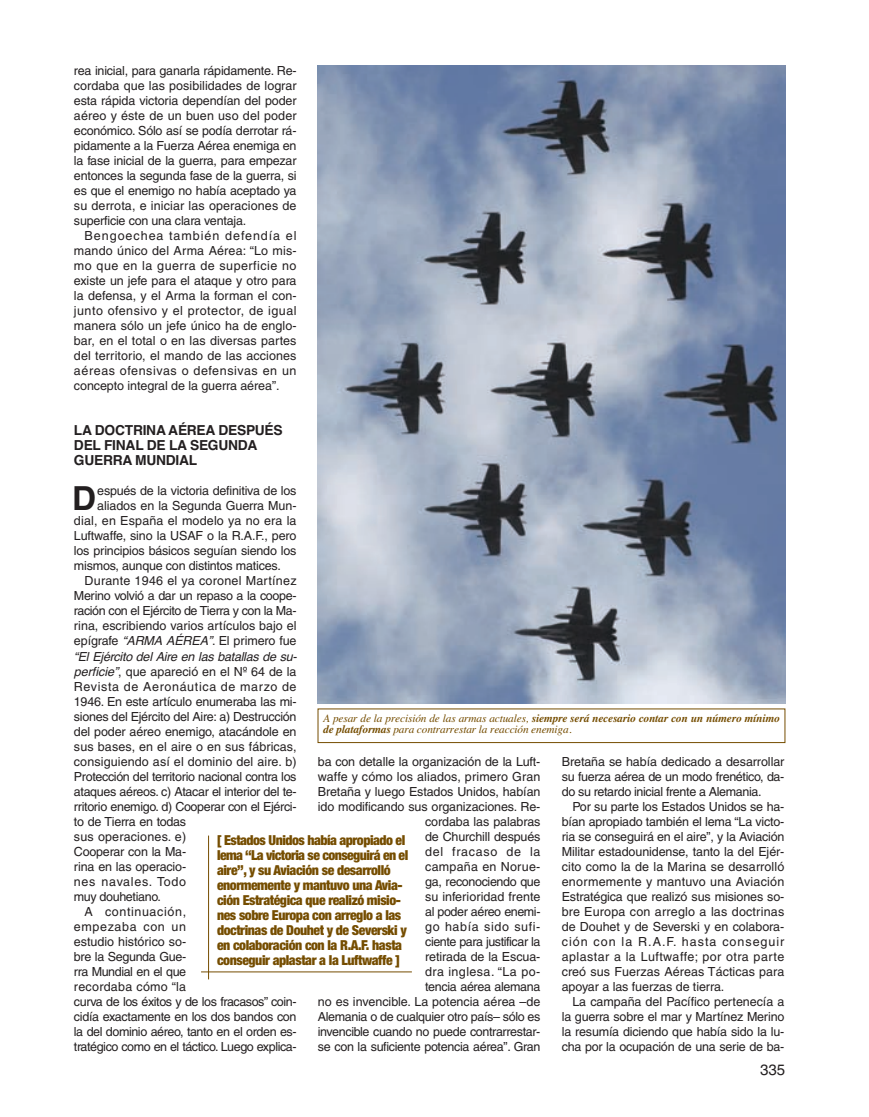
<style>
.page{position:relative;width:869px;height:1117px;background:#fff}
.page>*{position:absolute;margin:0;border:0;box-sizing:border-box;transform-origin:0 0}
.t1{font:700 33px "Helvetica";color:#231f20}
.t2{font:15px "Helvetica";color:#231f20}
.t3{font:900 condensed 13.75px/15px "Helvetica Neue";letter-spacing:-.03em;color:#754d00}
.t4{font:700 13.75px/15px "Helvetica";letter-spacing:-.015em;color:#231f20}
.t5{font:12.5px/15px "Helvetica";letter-spacing:-.015em;color:#231f20;text-align:justify}
.t6{font:12.5px "Helvetica";letter-spacing:-.035em;color:#231f20}
.t7{font:12.5px "Helvetica";letter-spacing:.05em;color:#231f20}
.t8{font:12.5px "Helvetica";letter-spacing:.015em;color:#231f20}
.t9{font:12.5px "Helvetica";letter-spacing:.02em;color:#231f20}
.t10{font:italic 12.5px "Helvetica";letter-spacing:-.02em;color:#231f20}
.t11{font:12.5px "Helvetica";letter-spacing:.01em;color:#231f20}
.t12{font:12.5px "Helvetica";letter-spacing:.005em;color:#231f20}
.t13{font:12.5px "Helvetica";letter-spacing:.055em;color:#231f20}
.t14{font:italic 11.25px/11.2px "Times";letter-spacing:-.01em;color:#754d00}
.s1{font-style:italic}
.s2{font-weight:700}
</style>
<div class="page">
<hr style="left:208px;top:835px;width:1px;height:144px;background:#754d00">
<hr style="left:201px;top:971px;width:210px;height:1px;background:#754d00">
<img style="left:318px;top:65px;width:467px;height:638px">
<p class="t5" style="left:74px;top:64px;width:224px">rea inicial, para ganarla rápidamente. Re&shy;cordaba que las posibilidades de lograr esta rápida victoria dependían del poder aéreo y éste de un buen uso del poder económico. Sólo así se podía derrotar rá&shy;pidamente a la Fuerza Aérea enemiga en la fase inicial de la guerra, para empezar entonces la segunda fase de la guerra, si es que el enemigo no había aceptado ya su derrota, e iniciar las operaciones de superficie con una clara ventaja.</p>
<p class="t5" style="left:74px;top:229px;width:224px;text-indent:11px">Bengoechea también defendía el mando único del Arma Aérea: “Lo mis&shy;mo que en la guerra de superficie no existe un jefe para el ataque y otro para la defensa, y el Arma la forman el con&shy;junto ofensivo y el protector, de igual manera sólo un jefe único ha de englo&shy;bar, en el total o en las diversas partes del territorio, el mando de las acciones aéreas ofensivas o defensivas en un concepto integral de la guerra aérea”.</p>
<p class="t4" style="left:74px;top:424px;width:210px">LA DOCTRINA AÉREA DESPUÉS<br>DEL FINAL DE LA SEGUNDA<br>GUERRA MUNDIAL</p>
<h1 class="t1" style="left:72px;top:486px;width:25px">D</h1>
<p class="t5" style="left:97px;top:484px;width:201px">espués de la victoria definitiva de los</p>
<p class="t5" style="left:97px;top:499px;width:201px">aliados en la Segunda Guerra Mun-</p>
<p class="t8" style="left:74px;top:516px;width:224px">dial, en España el modelo ya no era la</p>
<p class="t5" style="left:74px;top:529px;width:224px">Luftwaffe, sino la USAF o la R.A.F., pero</p>
<p class="t5" style="left:74px;top:544px;width:224px">los principios básicos seguían siendo los</p>
<p class="t5" style="left:74px;top:559px;width:208px">mismos, aunque con distintos matices.</p>
<p class="t9" style="left:85px;top:576px;width:213px">Durante 1946 el ya coronel Martínez</p>
<p class="t5" style="left:74px;top:589px;width:224px">Merino volvió a dar un repaso a la coope-</p>
<p class="t6" style="left:74px;top:606px;width:224px">ración con el Ejército de Tierra y con la Ma-</p>
<p class="t5" style="left:74px;top:619px;width:224px">rina, escribiendo varios artículos bajo el</p>
<p class="t5" style="left:74px;top:634px;width:224px">epígrafe <span class="s1">“ARMA AÉREA”</span>. El primero fue</p>
<p class="t10" style="left:74px;top:651px;width:224px">“El Ejército del Aire en las batallas de su-</p>
<p class="t5" style="left:74px;top:664px;width:224px"><span class="s1">perficie”</span>, que apareció en el Nº 64 de la</p>
<p class="t7" style="left:74px;top:681px;width:224px">Revista de Aeronáutica de marzo de</p>
<p class="t5" style="left:74px;top:694px;width:224px">1946. En este artículo enumeraba las mi-</p>
<p class="t5" style="left:74px;top:709px;width:224px">siones del Ejército del Aire: a) Destrucción</p>
<p class="t5" style="left:74px;top:724px;width:224px">del poder aéreo enemigo, atacándole en</p>
<p class="t12" style="left:74px;top:741px;width:224px">sus bases, en el aire o en sus fábricas,</p>
<p class="t11" style="left:74px;top:756px;width:224px">consiguiendo así el dominio del aire. b)</p>
<p class="t5" style="left:74px;top:769px;width:224px">Protección del territorio nacional contra los</p>
<p class="t5" style="left:74px;top:784px;width:224px">ataques aéreos. c) Atacar el interior del te-</p>
<p class="t5" style="left:74px;top:799px;width:224px">rritorio enemigo. d) Cooperar con el Ejérci-</p>
<p class="t5" style="left:74px;top:814px;width:114px">to de Tierra en todas</p>
<p class="t8" style="left:74px;top:831px;width:114px">sus operaciones. e)</p>
<p class="t5" style="left:74px;top:844px;width:114px">Cooperar con la Ma-</p>
<p class="t5" style="left:74px;top:859px;width:114px">rina en las operacio-</p>
<p class="t13" style="left:74px;top:876px;width:114px">nes navales. Todo</p>
<p class="t5" style="left:74px;top:889px;width:88px">muy douhetiano.</p>
<p class="t7" style="left:85px;top:906px;width:103px">A continuación,</p>
<p class="t7" style="left:74px;top:921px;width:114px">empezaba con un</p>
<p class="t5" style="left:74px;top:934px;width:114px">estudio histórico so-</p>
<p class="t5" style="left:74px;top:949px;width:114px">bre la Segunda Gue-</p>
<p class="t6" style="left:74px;top:966px;width:114px">rra Mundial en el que</p>
<p class="t9" style="left:74px;top:981px;width:114px">recordaba cómo “la</p>
<p class="t6" style="left:74px;top:996px;width:224px">curva de los éxitos y de los fracasos” coin-</p>
<p class="t5" style="left:74px;top:1009px;width:224px">cidía exactamente en los dos bandos con</p>
<p class="t6" style="left:74px;top:1026px;width:224px">la del dominio aéreo, tanto en el orden es-</p>
<p class="t6" style="left:74px;top:1041px;width:224px">tratégico como en el táctico. Luego explica-</p>
<p class="t14" style="left:323px;top:713px;width:458px">A pesar de la precisión de las armas actuales, <span class="s2">siempre será necesario contar con un número mínimo de plataformas</span> para contrarrestar la reacción enemiga.</p>
<p class="t5" style="left:318px;top:754px;width:224px;text-align:right">ba con detalle la organización de la Luft&shy;waffe y cómo los aliados, primero Gran<br>Bretaña y luego Estados Unidos, habían ido modificando sus organizaciones. Re&shy;cordaba las palabras<br>de Churchill después<br>del fracaso de la<br>campaña en Norue-<br>ga, reconociendo que<br>su inferioridad frente<br>al poder aéreo enemi-<br>go había sido sufi-<br>ciente para justificar la<br>retirada de la Escua-<br>dra inglesa. “La po-<br>tencia aérea alemana<br>no es invencible. La potencia aérea –de<br>Alemania o de cualquier otro país– sólo es invencible cuando no puede contrarrestar&shy;se con la suficiente potencia aérea”. Gran</p>
<p class="t5" style="left:561px;top:754px;width:224px">Bretaña se había dedicado a desarrollar su fuerza aérea de un modo frenético, da&shy;do su retardo inicial frente a Alemania.</p>
<p class="t5" style="left:561px;top:799px;width:224px;text-indent:11px">Por su parte los Estados Unidos se ha&shy;bían apropiado también el lema “La victo&shy;ria se conseguirá en el aire”, y la Aviación Militar estadounidense, tanto la del Ejér&shy;cito como la de la Marina se desarrolló enormemente y mantuvo una Aviación Estratégica que realizó sus misiones so&shy;bre Europa con arreglo a las doctrinas de Douhet y de Severski y en colabora&shy;ción con la R.A.F. hasta conseguir aplastar a la Luftwaffe; por otra parte creó sus Fuerzas Aéreas Tácticas para apoyar a las fuerzas de tierra.</p>
<p class="t5" style="left:561px;top:994px;width:224px;text-indent:11px">La campaña del Pacífico pertenecía a la guerra sobre el mar y Martínez Merino la resumía diciendo que había sido la lu&shy;cha por la ocupación de una serie de ba-</p>
<p class="t2" style="left:759px;top:1064px;width:27px">335</p>
<p class="t3" style="left:217px;top:834px;width:193px">[ Estados Unidos había apropiado el lema “La victoria se conseguirá en el aire”, y su Aviación se desarrolló enormemente y mantuvo una Avia&shy;ción Estratégica que realizó misio&shy;nes sobre Europa con arreglo a las doctrinas de Douhet y de Severski y en colaboración con la R.A.F. hasta conseguir aplastar a la Luftwaffe ]</p>
</div>
